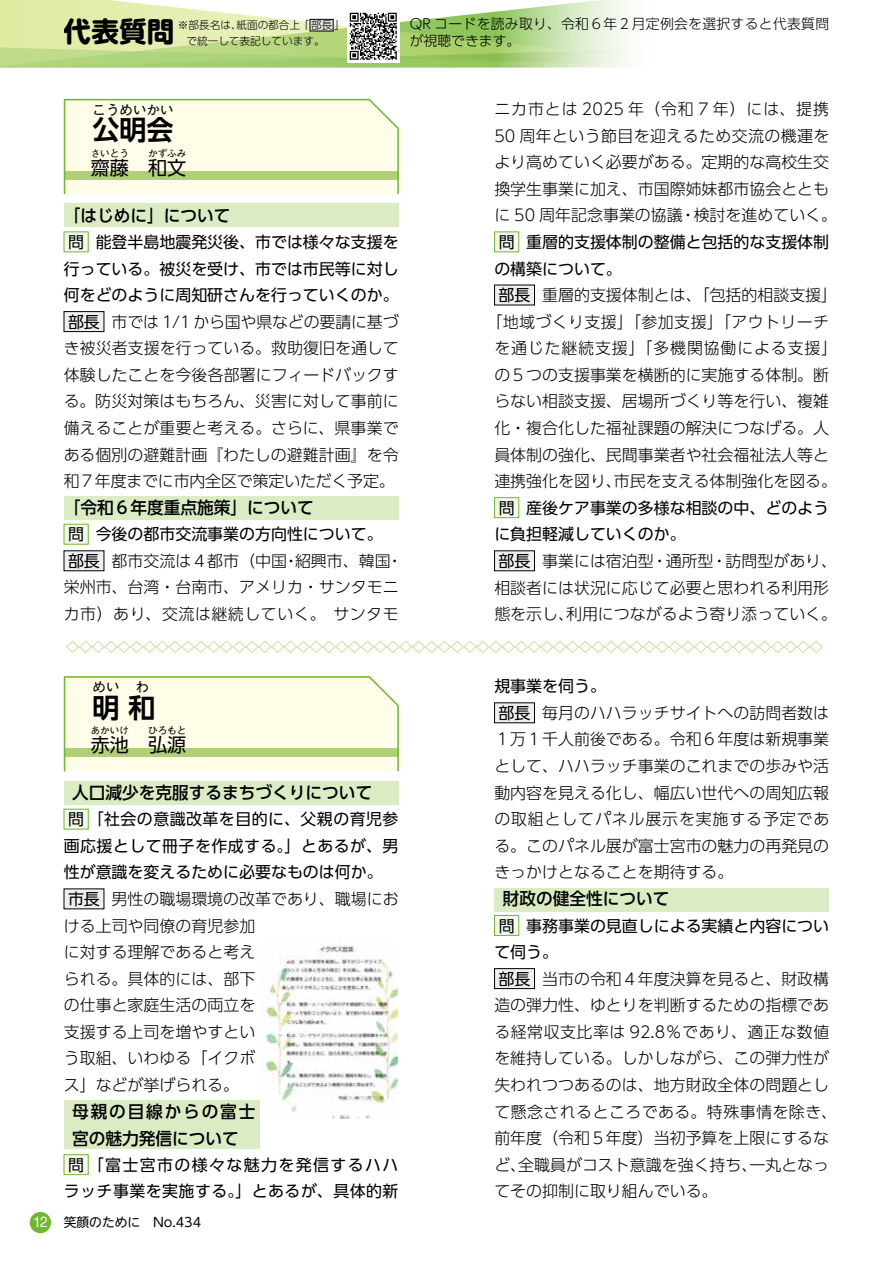
<style>
.page{position:relative;width:893px;height:1263px;background:#fff}
.page>*{position:absolute;margin:0;border:0;box-sizing:border-box;transform-origin:0 0}
.t1{font:700 27.6px "UD Shin M Go Pro";color:#000}
.t2{font:700 27px "UD Shin Go Pro De";color:#000}
.t3{font:19.2px "UD Shin Go Pro";color:#000}
.t4{font:500 16.95px "UD Shin Go Pro";color:#000}
.t5{font:500 16.95px/26.5px "UD Shin Go Pro";letter-spacing:.055em;color:#000}
.t6{font:300 15.9px/26.5px "UD Shin Go Pro";color:#000}
.t7{font:15.9px/26.5px "UD Shin Go Pro";color:#000}
.t8{font:15.9px/26.5px "UD Shin Go Pro";letter-spacing:.09em;color:#000}
.t9{font:300 15.9px "UD Shin Go Pro";letter-spacing:.025em;color:#000}
.t10{font:300 15.9px "UD Shin Go Pro";letter-spacing:.055em;color:#000}
.t11{font:300 13.8px "UD Shin Go Pro";letter-spacing:.02em;color:#000}
.t12{font:300 13.8px "UD Shin Go Pro";color:#000}
.t13{font:700 13.5px "UD Shin Go Pro De";color:#000}
.t14{font:12.75px "UD Shin M Go Pro";color:#000}
.t15{font:12.75px "Shin M Go Pr 6";color:#fff}
.t16{font:300 10.65px/15.9px "UD Shin Go Pro";color:#000}
.t17{font:9.6px "UD Shin Go Pro";color:#000}
.s1{font-weight:300}
.s2{font-weight:400}
</style>
<div class="page">
<div style="left:30px;top:1212px;width:21px;height:21px;background:#6fba2c;border-radius:50%"></div>
<svg style="left:0;top:0;width:495px;height:13px"></svg>
<svg style="left:495px;top:0;width:131px;height:68px"></svg>
<svg style="left:347px;top:10px;width:52px;height:3px"></svg>
<svg style="left:0;top:13px;width:629px;height:54px;background:#c1d898"></svg>
<div style="left:310px;top:19px;width:23px;height:12px;background:#e2e2e3"></div>
<div style="left:310px;top:19px;width:23px;height:12px;border:1px solid #000"></div>
<svg style="left:64px;top:99px;width:335px;height:95px;background:#f4f7d9"></svg>
<svg style="left:64px;top:676px;width:335px;height:95px;background:#f4f7d9"></svg>
<div style="left:64px;top:203px;width:335px;height:24px;background:#dbebc4"></div>
<div style="left:64px;top:781px;width:335px;height:23px;background:#dbebc4"></div>
<div style="left:494px;top:888px;width:335px;height:23px;background:#dbebc4"></div>
<div style="left:64px;top:496px;width:335px;height:24px;background:#dbebc4"></div>
<div style="left:64px;top:1100px;width:195px;height:49px;background:#dbebc4"></div>
<div style="left:495px;top:232px;width:24px;height:20px;background:#f4f9ed"></div>
<div style="left:494px;top:232px;width:25px;height:20px;border:1px solid #6fba2c"></div>
<div style="left:495px;top:285px;width:39px;height:20px;background:#efefef"></div>
<div style="left:494px;top:285px;width:41px;height:20px;border:1px solid #000"></div>
<div style="left:495px;top:498px;width:24px;height:20px;background:#f4f9ed"></div>
<div style="left:494px;top:497px;width:25px;height:21px;border:1px solid #6fba2c"></div>
<div style="left:495px;top:551px;width:39px;height:20px;background:#efefef"></div>
<div style="left:494px;top:551px;width:41px;height:20px;border:1px solid #000"></div>
<div style="left:495px;top:703px;width:39px;height:20px;background:#efefef"></div>
<div style="left:494px;top:703px;width:41px;height:20px;border:1px solid #000"></div>
<div style="left:495px;top:915px;width:24px;height:20px;background:#f4f9ed"></div>
<div style="left:494px;top:915px;width:25px;height:21px;border:1px solid #6fba2c"></div>
<div style="left:495px;top:968px;width:39px;height:20px;background:#efefef"></div>
<div style="left:494px;top:968px;width:41px;height:21px;border:1px solid #000"></div>
<div style="left:64px;top:232px;width:24px;height:20px;background:#f4f9ed"></div>
<div style="left:64px;top:312px;width:40px;height:20px;background:#efefef"></div>
<div style="left:64px;top:311px;width:40px;height:21px;border:1px solid #000"></div>
<div style="left:64px;top:524px;width:24px;height:20px;background:#f4f9ed"></div>
<div style="left:64px;top:524px;width:24px;height:20px;border:1px solid #6fba2c"></div>
<div style="left:64px;top:551px;width:40px;height:20px;background:#efefef"></div>
<div style="left:64px;top:809px;width:24px;height:20px;background:#f4f9ed"></div>
<div style="left:64px;top:889px;width:40px;height:20px;background:#efefef"></div>
<div style="left:64px;top:1155px;width:24px;height:20px;background:#f4f9ed"></div>
<div style="left:64px;top:1154px;width:24px;height:21px;border:1px solid #6fba2c"></div>
<svg style="left:66px;top:640px;width:757px;height:13px"></svg>
<img style="left:263px;top:946px;width:135px;height:172px">
<h1 class="t1" style="left:64px;top:9px;width:112px">代表質問</h1>
<p class="t16" style="left:186px;top:17px;width:160px;text-indent:-9px">※部長名は、紙面の都合上「部長」で統一して表記しています。</p>
<p class="t11" style="left:410px;top:13px;width:421px">QR コードを読み取り、令和６年２月定例会を選択すると代表質問</p>
<p class="t12" style="left:410px;top:30px;width:112px">が視聴できます。</p>
<p class="t13" style="left:93px;top:99px;width:82px">こうめいかい</p>
<h2 class="t2" style="left:93px;top:108px;width:82px">公明会</h2>
<p class="t17" style="left:91px;top:145px;width:40px">さいとう</p>
<p class="t3" style="left:91px;top:152px;width:40px">齋藤</p>
<p class="t17" style="left:148px;top:145px;width:40px">かずふみ</p>
<p class="t3" style="left:148px;top:152px;width:40px">和文</p>
<p class="t4" style="left:64px;top:202px;width:168px">「はじめに」について</p>
<p class="t7" style="left:64px;top:228px;width:336px;text-align:justify"><span class="s1">問　</span>能登半島地震発災後、市では様々な支援を行っている。被災を受け、市では市民等に対し何をどのように周知研さんを行っていくのか。</p>
<p class="t6" style="left:64px;top:308px;width:337px;text-align:justify">部長　市では 1/1 から国や県などの要請に基づき被災者支援を行っている。救助復旧を通して体験したことを今後各部署にフィードバックする。防災対策はもちろん、災害に対して事前に備えることが重要と考える。さらに、県事業である個別の避難計画『わたしの避難計画』を令和７年度までに市内全区で策定いただく予定。</p>
<p class="t4" style="left:64px;top:494px;width:252px">「令和６年度重点施策」について</p>
<p class="t6" style="left:64px;top:520px;width:340px">問　<span class="s2">今後の都市交流事業の方向性について。<br></span>部長　都市交流は４都市（中国・紹興市、韓国・栄州市、台湾・台南市、アメリカ・サンタモニカ市）あり、交流は継続していく。 サンタモ</p>
<p class="t7" style="left:68px;top:228px;width:17px">問</p>
<p class="t7" style="left:68px;top:308px;width:33px">部長</p>
<p class="t7" style="left:68px;top:520px;width:33px">問部長</p>
<p class="t6" style="left:494px;top:95px;width:344px">ニカ市とは 2025 年（令和 7 年）には、提携<br>50 周年という節目を迎えるため交流の機運をより高めていく必要がある。定期的な高校生交換学生事業に加え、市国際姉妹都市協会とともに 50 周年記念事業の協議・検討を進めていく。問　<span class="s2">重層的支援体制の整備と包括的な支援体制の構築について。</span></p>
<p class="t6" style="left:494px;top:281px;width:344px">部長　重層的支援体制とは、「包括的相談支援」</p>
<p class="t9" style="left:486px;top:309px;width:344px">「地域づくり支援」「参加支援」「アウトリーチ</p>
<p class="t10" style="left:494px;top:335px;width:344px">を通じた継続支援」「多機関協働による支援」</p>
<p class="t6" style="left:494px;top:361px;width:336px">の５つの支援事業を横断的に実施する体制。断</p>
<p class="t6" style="left:494px;top:388px;width:336px">らない相談支援、居場所づくり等を行い、複雑</p>
<p class="t6" style="left:494px;top:414px;width:336px">化・複合化した福祉課題の解決につなげる。人</p>
<p class="t6" style="left:494px;top:441px;width:336px">員体制の強化、民間事業者や社会福祉法人等と</p>
<p class="t6" style="left:494px;top:467px;width:344px">連携強化を図り、市民を支える体制強化を図る。</p>
<p class="t7" style="left:494px;top:494px;width:336px"><span class="s1">問　</span>産後ケア事業の多様な相談の中、どのよう</p>
<p class="t7" style="left:494px;top:521px;width:193px">に負担軽減していくのか。</p>
<p class="t6" style="left:494px;top:547px;width:344px">部長　事業には宿泊型・通所型・訪問型があり、相談者には状況に応じて必要と思われる利用形態を示し、利用につながるよう寄り添っていく。</p>
<p class="t7" style="left:499px;top:228px;width:17px">問</p>
<p class="t7" style="left:499px;top:281px;width:33px">部長</p>
<p class="t7" style="left:499px;top:494px;width:17px">問</p>
<p class="t7" style="left:499px;top:547px;width:33px">部長</p>
<p class="t13" style="left:93px;top:676px;width:28px">めい</p>
<p class="t13" style="left:135px;top:676px;width:15px">わ</p>
<h2 class="t2" style="left:93px;top:685px;width:64px">明和</h2>
<p class="t17" style="left:91px;top:723px;width:40px">あかいけ</p>
<p class="t3" style="left:91px;top:729px;width:40px">赤池</p>
<p class="t17" style="left:148px;top:723px;width:40px">ひろもと</p>
<p class="t3" style="left:148px;top:729px;width:40px">弘源</p>
<p class="t4" style="left:72px;top:779px;width:302px">人口減少を克服するまちづくりについて</p>
<p class="t7" style="left:64px;top:805px;width:336px;text-align:justify">問　「社会の意識改革を目的に、父親の育児参画応援として冊子を作成する。」とあるが、男性が意識を変えるために必要なものは何か。</p>
<p class="t6" style="left:64px;top:885px;width:336px">市長　男性の職場環境の改革であり、職場における上司や同僚の育児参加<br>に対する理解であると考え<br>られる。具体的には、部下<br>の仕事と家庭生活の両立を<br>支援する上司を増やすとい<br>う取組、いわゆる「イクボ<br>ス」などが挙げられる。</p>
<p class="t5" style="left:72px;top:1098px;width:185px">母親の目線からの富士宮の魅力発信について</p>
<p class="t8" style="left:64px;top:1151px;width:336px"><span class="s1">問　</span>「富士宮市の様々な魅力を発信するハハラッチ事業を実施する。」とあるが、具体的新</p>
<p class="t7" style="left:68px;top:805px;width:17px">問</p>
<p class="t7" style="left:68px;top:885px;width:33px">市長</p>
<p class="t7" style="left:68px;top:1151px;width:17px">問</p>
<p class="t15" style="left:33px;top:1212px;width:16px">12</p>
<p class="t14" style="left:64px;top:1212px;width:139px">笑顔のために　No.434</p>
<p class="t7" style="left:494px;top:672px;width:113px">規事業を伺う。</p>
<p class="t6" style="left:494px;top:699px;width:336px;text-align:justify">部長　毎月のハハラッチサイトへの訪問者数は１万１千人前後である。令和６年度は新規事業として、ハハラッチ事業のこれまでの歩みや活動内容を見える化し、幅広い世代への周知広報の取組としてパネル展示を実施する予定である。このパネル展が富士宮市の魅力の再発見のきっかけとなることを期待する。</p>
<p class="t4" style="left:503px;top:885px;width:168px">財政の健全性について</p>
<p class="t7" style="left:494px;top:912px;width:336px"><span class="s1">問　</span>事務事業の見直しによる実績と内容について伺う。</p>
<p class="t6" style="left:494px;top:965px;width:344px">部長　当市の令和４年度決算を見ると、財政構造の弾力性、ゆとりを判断するための指標である経常収支比率は 92.8％であり、適正な数値を維持している。しかしながら、この弾力性が失われつつあるのは、地方財政全体の問題として懸念されるところである。特殊事情を除き、前年度（令和５年度）当初予算を上限にするなど、全職員がコスト意識を強く持ち、一丸となってその抑制に取り組んでいる。</p>
<p class="t7" style="left:499px;top:699px;width:33px">部長</p>
<p class="t7" style="left:499px;top:912px;width:17px">問</p>
<p class="t7" style="left:499px;top:965px;width:33px">部長</p>
</div>
